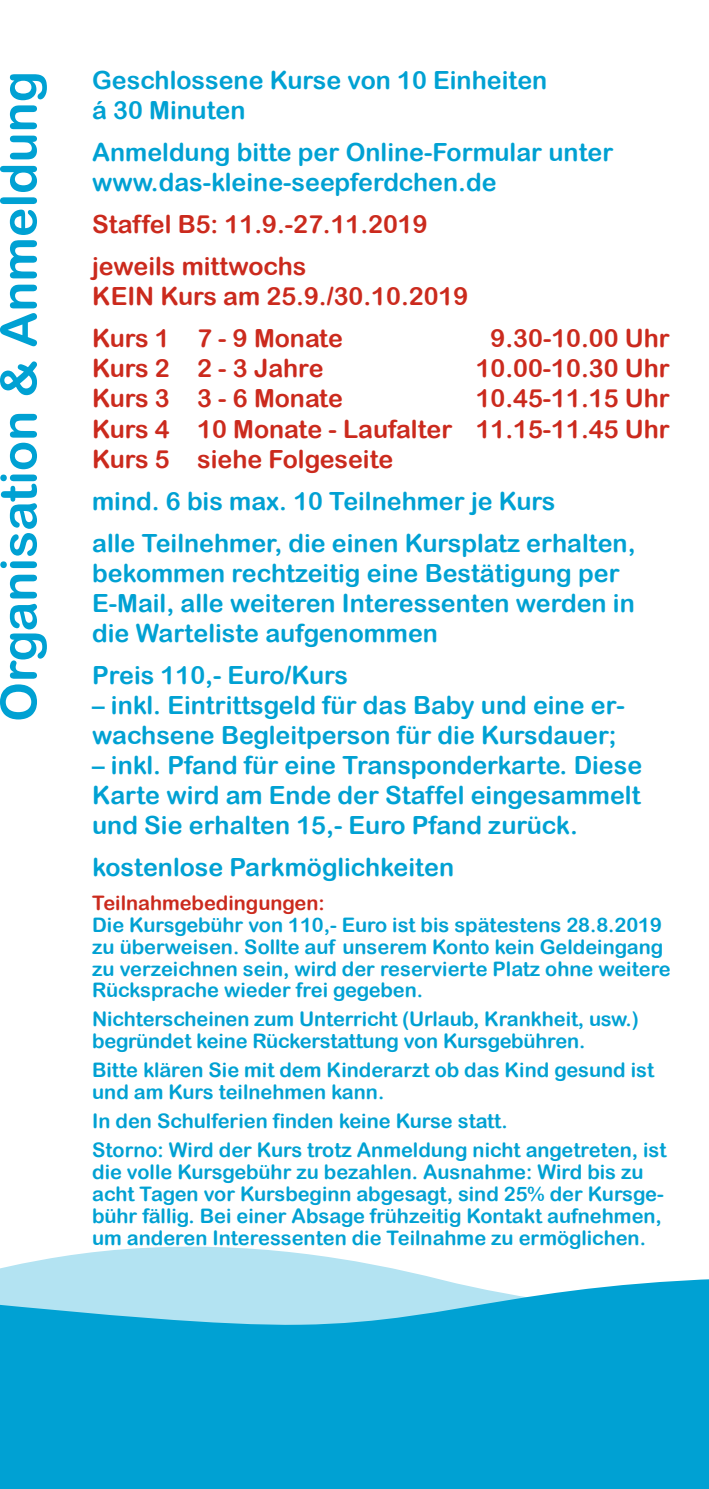
<style>
.page{position:relative;width:709px;height:1489px;background:#fff}
.page>*{position:absolute;margin:0;border:0;box-sizing:border-box;transform-origin:0 0}
.t1{font:50px "Arial Rounded MT Bold";color:#00a1d3}
.t2{font:25px/30px "Arial Rounded MT Bold";color:#00a1d3}
.t3{font:25px/42px "Arial Rounded MT Bold";color:#cb2a1d}
.t4{font:20px/22px "Arial Rounded MT Bold";color:#00a1d3}
.t5{font:20px "Arial Rounded MT Bold";color:#cb2a1d}
</style>
<div class="page">
<svg style="left:0;top:1246px;width:417px;height:28px;fill:#b3e3f2"></svg>
<svg style="left:0;top:1274px;width:709px;height:214px;background:#1eacd8"></svg>
<h1 class="t1" style="left:-11px;top:721px;width:652px;rotate:-90deg">Organisation &amp; Anmeldung</h1>
<p class="t2" style="left:92px;top:65px;width:456px">Geschlossene Kurse von 10 Einheiten á 30 Minuten</p>
<p class="t2" style="left:92px;top:137px;width:522px">Anmeldung bitte per Online-Formular unter www.das-kleine-seepferdchen.de</p>
<p class="t3" style="left:92px;top:203px;width:337px">Staffel B5: 11.9.-27.11.2019 jeweils mittwochs</p>
<p class="t3" style="left:92px;top:275px;width:377px">KEIN Kurs am 25.9./30.10.2019<br>Kurs 1 7 - 9 Monate</p>
<p class="t3" style="left:490px;top:317px;width:181px">9.30-10.00 Uhr</p>
<p class="t3" style="left:92px;top:347px;width:233px">Kurs 2 2 - 3 Jahre</p>
<p class="t3" style="left:476px;top:347px;width:196px">10.00-10.30 Uhr</p>
<p class="t3" style="left:92px;top:377px;width:252px">Kurs 3 3 - 6 Monate</p>
<p class="t3" style="left:92px;top:383px;width:579px;line-height:30px;text-align:justify;text-indent:383px">10.45-11.15 Uhr Kurs 4 10 Monate - Laufalter 11.15-11.45 Uhr Kurs 5 siehe Folgeseite</p>
<p class="t2" style="left:92px;top:479px;width:545px;line-height:42px">mind. 6 bis max. 10 Teilnehmer je Kurs<br>alle Teilnehmer, die einen Kursplatz erhalten,</p>
<p class="t2" style="left:92px;top:557px;width:544px">bekommen rechtzeitig eine Bestätigung per<br>E-Mail, alle weiteren Interessenten werden in die Warteliste aufgenommen</p>
<p class="t2" style="left:92px;top:659px;width:257px">Preis 110,- Euro/Kurs</p>
<p class="t2" style="left:92px;top:689px;width:534px">– inkl. Eintrittsgeld für das Baby und eine er&shy;wachsene Begleitperson für die Kursdauer;</p>
<p class="t2" style="left:92px;top:749px;width:551px;text-align:justify">– inkl. Pfand für eine Transponderkarte. Diese Karte wird am Ende der Staffel eingesammelt und Sie erhalten 15,- Euro Pfand zurück.</p>
<p class="t2" style="left:92px;top:851px;width:363px">kostenlose Parkmöglichkeiten</p>
<p class="t5" style="left:92px;top:890px;width:234px">Teilnahmebedingungen:</p>
<p class="t4" style="left:92px;top:913px;width:580px">Die Kursgebühr von 110,- Euro ist bis spätestens 28.8.2019 zu überweisen. Sollte auf unserem Konto kein Geldeingang zu verzeichnen sein, wird der reservierte Platz ohne weitere Rücksprache wieder frei gegeben.</p>
<p class="t4" style="left:92px;top:1007px;width:548px">Nichterscheinen zum Unterricht (Urlaub, Krankheit, usw.) begründet keine Rückerstattung von Kursgebühren.</p>
<p class="t4" style="left:92px;top:1058px;width:563px">Bitte klären Sie mit dem Kinderarzt ob das Kind gesund ist und am Kurs teilnehmen kann.</p>
<p class="t4" style="left:92px;top:1106px;width:575px;line-height:29px">In den Schulferien finden keine Kurse statt.<br>Storno: Wird der Kurs trotz Anmeldung nicht angetreten, ist</p>
<p class="t4" style="left:92px;top:1160px;width:573px">die volle Kursgebühr zu bezahlen. Ausnahme: Wird bis zu acht Tagen vor Kursbeginn abgesagt, sind 25% der Kursge&shy;bühr fällig. Bei einer Absage frühzeitig Kontakt aufnehmen, um anderen Interessenten die Teilnahme zu ermöglichen.</p>
</div>
